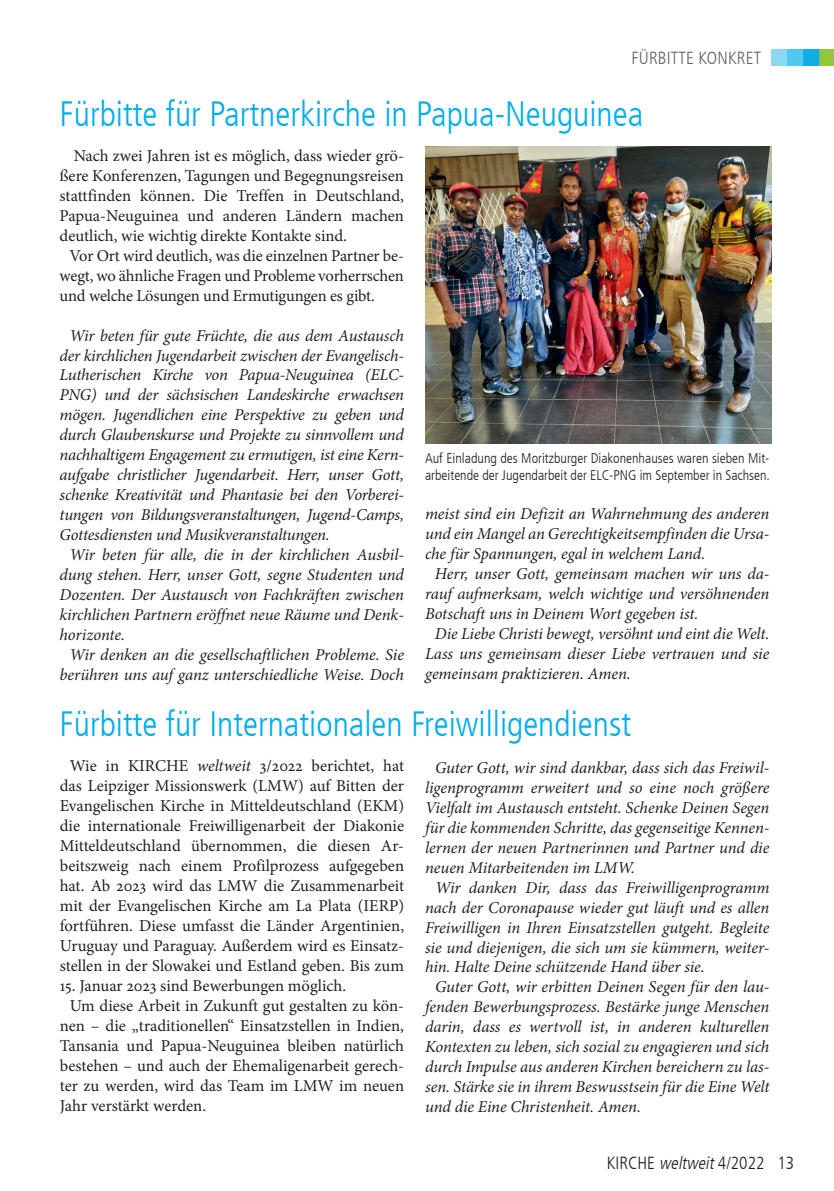
<style>
.page{position:relative;width:834px;height:1191px;background:#fff}
.page>*{position:absolute;margin:0;border:0;box-sizing:border-box;transform-origin:0 0}
.t1{font:300 condensed 35px "Frutiger LT";color:#00aeef}
.t2{font:300 condensed 17.5px "Frutiger LT";color:#231f20}
.t3{font:300 condensed 17.5px "Frutiger LT";letter-spacing:.01em;color:#636366}
.t4{font:italic 16.62px "Minion Pro";letter-spacing:-.01em;color:#231f20}
.t5{font:16.62px/19.9px "Minion Pro";color:#231f20;text-align:center}
.t6{font:300 condensed 14px/16.8px "Frutiger LT";color:#231f20}
.s1{font-style:italic}
</style>
<div class="page">
<img style="left:771px;top:50px;width:62px;height:15px">
<img style="left:425px;top:146px;width:346px;height:298px">
<p class="t3" style="left:631px;top:48px;width:131px">FÜRBITTE KONKRET</p>
<h1 class="t1" style="left:60px;top:94px;width:585px">Fürbitte für Partnerkirche in Papua-Neuguinea</h1>
<p class="t5" style="left:74px;top:146px;width:332px">Nach zwei Jahren ist es möglich, dass wieder grö-</p>
<p class="t5" style="left:60px;top:166px;width:346px">ßere Konferenzen, Tagungen und Begegnungsreisen</p>
<p class="t5" style="left:60px;top:186px;width:346px">stattfinden können. Die Treffen in Deutschland,</p>
<p class="t5" style="left:60px;top:206px;width:346px">Papua-Neuguinea und anderen Ländern machen</p>
<p class="t5" style="left:60px;top:226px;width:289px">deutlich, wie wichtig direkte Kontakte sind.</p>
<p class="t5" style="left:69px;top:245px;width:336px">Vor Ort wird deutlich, was die einzelnen Partner be-</p>
<p class="t5" style="left:60px;top:265px;width:346px">wegt, wo ähnliche Fragen und Probleme vorherrschen</p>
<p class="t5" style="left:60px;top:285px;width:317px">und welche Lösungen und Ermutigungen es gibt.</p>
<p class="t4" style="left:69px;top:324px;width:336px">Wir beten für gute Früchte, die aus dem Austausch</p>
<p class="t4" style="left:60px;top:344px;width:346px">der kirchlichen Jugendarbeit zwischen der Evangelisch-</p>
<p class="t4" style="left:60px;top:364px;width:346px">Lutherischen Kirche von Papua-Neuguinea (ELC-</p>
<p class="t4" style="left:60px;top:384px;width:346px">PNG) und der sächsischen Landeskirche erwachsen</p>
<p class="t4" style="left:60px;top:404px;width:346px">mögen. Jugendlichen eine Perspektive zu geben und</p>
<p class="t4" style="left:60px;top:424px;width:346px">durch Glaubenskurse und Projekte zu sinnvollem und</p>
<p class="t4" style="left:60px;top:443px;width:346px">nachhaltigem Engagement zu ermutigen, ist eine Kern-</p>
<p class="t4" style="left:60px;top:463px;width:346px">aufgabe christlicher Jugendarbeit. Herr, unser Gott,</p>
<p class="t4" style="left:60px;top:483px;width:346px">schenke Kreativität und Phantasie bei den Vorberei-</p>
<p class="t4" style="left:60px;top:503px;width:346px">tungen von Bildungsveranstaltungen, Jugend-Camps,</p>
<p class="t4" style="left:60px;top:523px;width:272px">Gottesdiensten und Musikveranstaltungen.</p>
<p class="t4" style="left:69px;top:543px;width:336px">Wir beten für alle, die in der kirchlichen Ausbil-</p>
<p class="t4" style="left:60px;top:563px;width:346px">dung stehen. Herr, unser Gott, segne Studenten und</p>
<p class="t4" style="left:60px;top:583px;width:346px">Dozenten. Der Austausch von Fachkräften zwischen</p>
<p class="t4" style="left:60px;top:603px;width:346px">kirchlichen Partnern eröffnet neue Räume und Denk-</p>
<p class="t4" style="left:60px;top:623px;width:67px">horizonte.</p>
<p class="t4" style="left:69px;top:643px;width:336px">Wir denken an die gesellschaftlichen Probleme. Sie</p>
<p class="t4" style="left:60px;top:663px;width:346px">berühren uns auf ganz unterschiedliche Weise. Doch</p>
<p class="t6" style="left:425px;top:450px;width:346px">Auf Einladung des Moritzburger Diakonenhauses waren sieben Mit&shy;arbeitende der Jugendarbeit der ELC-PNG im September in Sachsen.</p>
<p class="t4" style="left:425px;top:502px;width:346px">meist sind ein Defizit an Wahrnehmung des anderen</p>
<p class="t4" style="left:425px;top:522px;width:346px">und ein Mangel an Gerechtigkeitsempfinden die Ursa-</p>
<p class="t4" style="left:425px;top:542px;width:282px">che für Spannungen, egal in welchem Land.</p>
<p class="t4" style="left:435px;top:562px;width:336px">Herr, unser Gott, gemeinsam machen wir uns da-</p>
<p class="t4" style="left:425px;top:582px;width:346px">rauf aufmerksam, welch wichtige und versöhnenden</p>
<p class="t4" style="left:425px;top:602px;width:275px">Botschaft uns in Deinem Wort gegeben ist.</p>
<p class="t4" style="left:435px;top:622px;width:336px">Die Liebe Christi bewegt, versöhnt und eint die Welt.</p>
<p class="t4" style="left:425px;top:642px;width:346px">Lass uns gemeinsam dieser Liebe vertrauen und sie</p>
<p class="t4" style="left:425px;top:662px;width:207px">gemeinsam praktizieren. Amen.</p>
<h1 class="t1" style="left:60px;top:704px;width:573px">Fürbitte für Internationalen Freiwilligendienst</h1>
<p class="t5" style="left:60px;top:756px;width:346px">Wie in KIRCHE <span class="s1">weltweit</span> 3/2022 berichtet, hat das Leipziger Missionswerk (LMW) auf Bitten der Evangelischen Kirche in Mitteldeutschland (EKM) die internationale Freiwilligenarbeit der Diakonie Mitteldeutschland übernommen, die diesen Ar&shy;beitszweig nach einem Profilprozess aufgegeben hat. Ab 2023 wird das LMW die Zusammenarbeit mit der Evangelischen Kirche am La Plata (IERP) fortführen. Diese umfasst die Länder Argentinien, Uruguay und Paraguay. Außerdem wird es Einsatz&shy;stellen in der Slowakei und Estland geben. Bis zum</p>
<p class="t5" style="left:60px;top:975px;width:288px">15. Januar 2023 sind Bewerbungen möglich.</p>
<p class="t5" style="left:70px;top:995px;width:336px">Um diese Arbeit in Zukunft gut gestalten zu kön-</p>
<p class="t5" style="left:60px;top:1015px;width:346px">nen – die „traditionellen“ Einsatzstellen in Indien,</p>
<p class="t5" style="left:60px;top:1035px;width:346px">Tansania und Papua-Neuguinea bleiben natürlich</p>
<p class="t5" style="left:60px;top:1055px;width:346px">bestehen – und auch der Ehemaligenarbeit gerech-</p>
<p class="t5" style="left:60px;top:1075px;width:346px">ter zu werden, wird das Team im LMW im neuen</p>
<p class="t5" style="left:60px;top:1095px;width:148px">Jahr verstärkt werden.</p>
<p class="t4" style="left:435px;top:756px;width:336px">Guter Gott, wir sind dankbar, dass sich das Freiwil-</p>
<p class="t4" style="left:425px;top:776px;width:346px">ligenprogramm erweitert und so eine noch größere</p>
<p class="t4" style="left:425px;top:796px;width:346px">Vielfalt im Austausch entsteht. Schenke Deinen Segen</p>
<p class="t4" style="left:425px;top:816px;width:346px">für die kommenden Schritte, das gegenseitige Kennen-</p>
<p class="t4" style="left:425px;top:836px;width:346px">lernen der neuen Partnerinnen und Partner und die</p>
<p class="t4" style="left:425px;top:856px;width:211px">neuen Mitarbeitenden im LMW.</p>
<p class="t4" style="left:435px;top:876px;width:336px">Wir danken Dir, dass das Freiwilligenprogramm</p>
<p class="t4" style="left:425px;top:896px;width:346px">nach der Coronapause wieder gut läuft und es allen</p>
<p class="t4" style="left:425px;top:916px;width:346px">Freiwilligen in Ihren Einsatzstellen gutgeht. Begleite</p>
<p class="t4" style="left:425px;top:935px;width:346px">sie und diejenigen, die sich um sie kümmern, weiter-</p>
<p class="t4" style="left:425px;top:955px;width:281px">hin. Halte Deine schützende Hand über sie.</p>
<p class="t4" style="left:435px;top:975px;width:336px">Guter Gott, wir erbitten Deinen Segen für den lau-</p>
<p class="t4" style="left:425px;top:995px;width:346px">fenden Bewerbungsprozess. Bestärke junge Menschen</p>
<p class="t4" style="left:425px;top:1015px;width:346px">darin, dass es wertvoll ist, in anderen kulturellen</p>
<p class="t4" style="left:425px;top:1035px;width:346px">Kontexten zu leben, sich sozial zu engagieren und sich</p>
<p class="t4" style="left:425px;top:1055px;width:346px">durch Impulse aus anderen Kirchen bereichern zu las-</p>
<p class="t4" style="left:425px;top:1075px;width:346px">sen. Stärke sie in ihrem Beswusstsein für die Eine Welt</p>
<p class="t4" style="left:425px;top:1095px;width:217px">und die Eine Christenheit. Amen.</p>
<p class="t2" style="left:606px;top:1153px;width:189px">KIRCHE <span class="s1">weltweit</span>4/2022 13</p>
</div>
